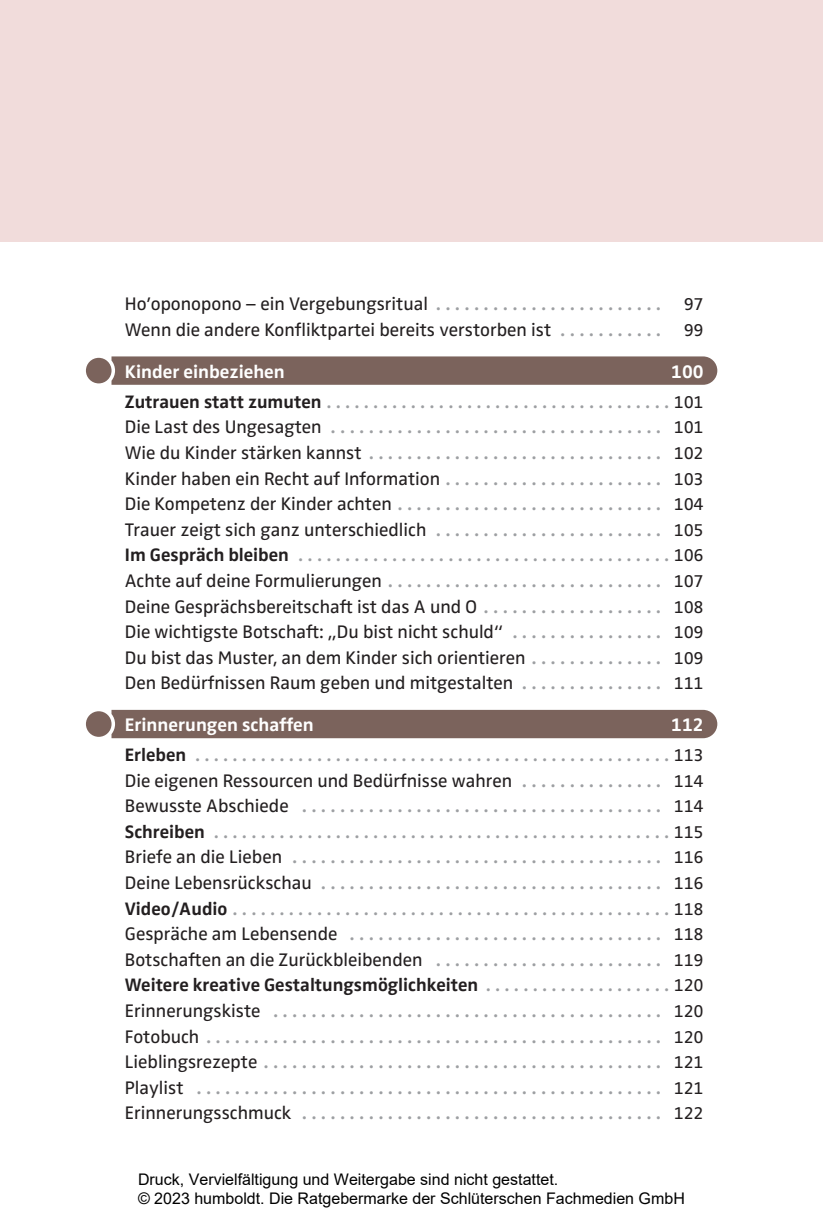
<style>
.page{position:relative;width:823px;height:1219px;background:#fff}
.page>*{position:absolute;margin:0;border:0;box-sizing:border-box;transform-origin:0 0}
.t1{font:600 20px "Zwo Pro";color:#9d9fa2}
.t2{font:600 19.8px "Zwo Pro";color:#9d9fa2}
.t3{font:18.8px "Zwo Pro";color:#231f20}
.t4{font:700 18.8px "Zwo Pro";color:#fff}
.t5{font:700 18.6px "Zwo Pro";color:#231f20}
.t6{font:16px/19.2px "Arial";color:#000}
.s1{font-weight:600;font-size:20px;color:#9d9fa2}
.s2{font-size:17.6px}
.s3{font-weight:700;font-size:18.6px;color:#231f20}
.s4{font-weight:400;font-size:17.6px;color:#231f20}
.s5{font-weight:400;font-size:18.8px;color:#231f20}
.s6{font-weight:600;font-size:19.8px;color:#9d9fa2}
.s7{font-weight:400;font-size:17.6px}
</style>
<div class="page">
<div style="left:1px;top:0;width:821px;height:241px;background:#f1dcdb"></div>
<svg style="left:86px;top:356px;width:631px;height:29px;background:#8a756f"></svg>
<div style="left:86px;top:710px;width:631px;height:28px;background:#7b635c"></div>
<div style="left:125px;top:361px;width:578px;height:21px;background:#7b635c"></div>
<div style="left:125px;top:714px;width:578px;height:21px;background:#7b635c"></div>
<p class="t3" style="left:125px;top:293px;width:580px">Ho’oponopono – ein Vergebungsritual <span class="s1">. . . . . . . . . . . . . . . . . . . . . . . .</span> <span class="s2">97</span></p>
<p class="t3" style="left:125px;top:319px;width:580px">Wenn die andere Konfliktpartei bereits verstorben ist <span class="s1">. . . . . . . . . . .</span> <span class="s2">99</span></p>
<p class="t4" style="left:125px;top:360px;width:161px">Kinder einbeziehen</p>
<p class="t4" style="left:671px;top:360px;width:34px">100</p>
<p class="t2" style="left:125px;top:390px;width:580px"><span class="s3">Zutrauen statt zumuten</span> . . . . . . . . . . . . . . . . . . . . . . . . . . . . . . . . . . . . <span class="s4">101</span></p>
<p class="t1" style="left:125px;top:415px;width:580px"><span class="s5">Die Last des Ungesagten</span> . . . . . . . . . . . . . . . . . . . . . . . . . . . . . . . . . . . <span class="s4">101</span></p>
<p class="t1" style="left:125px;top:441px;width:580px"><span class="s5">Wie du Kinder stärken kannst</span> . . . . . . . . . . . . . . . . . . . . . . . . . . . . . . . <span class="s4">102</span></p>
<p class="t3" style="left:125px;top:467px;width:580px">Kinder haben ein Recht auf Information <span class="s1">. . . . . . . . . . . . . . . . . . . . . . .</span> <span class="s2">103</span></p>
<p class="t1" style="left:125px;top:492px;width:580px"><span class="s5">Die Kompetenz der Kinder achten</span> . . . . . . . . . . . . . . . . . . . . . . . . . . . . <span class="s4">104</span></p>
<p class="t3" style="left:125px;top:519px;width:580px">Trauer zeigt sich ganz unterschiedlich <span class="s1">. . . . . . . . . . . . . . . . . . . . . . . .</span> <span class="s2">105</span></p>
<p class="t2" style="left:125px;top:543px;width:580px"><span class="s3">Im Gespräch bleiben</span> . . . . . . . . . . . . . . . . . . . . . . . . . . . . . . . . . . . . . . . <span class="s4">106</span></p>
<p class="t1" style="left:125px;top:569px;width:580px"><span class="s5">Achte auf deine Formulierungen</span> . . . . . . . . . . . . . . . . . . . . . . . . . . . . . <span class="s4">107</span></p>
<p class="t3" style="left:125px;top:595px;width:580px">Deine Gesprächsbereitschaft ist das A und O <span class="s1">. . . . . . . . . . . . . . . . . . .</span> <span class="s2">108</span></p>
<p class="t3" style="left:125px;top:621px;width:580px">Die wichtigste Botschaft: „Du bist nicht schuld“ <span class="s1">. . . . . . . . . . . . . . . .</span> <span class="s2">109</span></p>
<p class="t3" style="left:125px;top:647px;width:580px">Du bist das Muster, an dem Kinder sich orientieren <span class="s1">. . . . . . . . . . . . . .</span> <span class="s2">109</span></p>
<p class="t3" style="left:125px;top:672px;width:580px">Den Bedürfnissen Raum geben und mitgestalten <span class="s1">. . . . . . . . . . . . . . .</span> <span class="s2">111</span></p>
<p class="t4" style="left:125px;top:713px;width:190px">Erinnerungen schaffen</p>
<p class="t4" style="left:671px;top:713px;width:34px">112</p>
<p class="t2" style="left:125px;top:743px;width:580px"><span class="s3">Erleben</span>...................................................<span class="s4">113</span></p>
<p class="t3" style="left:125px;top:769px;width:580px">Die eigenen Ressourcen und Bedürfnisse wahren <span class="s1">. . . . . . . . . . . . . . .</span> <span class="s2">114</span></p>
<p class="t1" style="left:125px;top:794px;width:580px"><span class="s5">Bewusste Abschiede</span> . . . . . . . . . . . . . . . . . . . . . . . . . . . . . . . . . . . . . . <span class="s4">114</span></p>
<p class="t2" style="left:125px;top:820px;width:580px"><span class="s3">Schreiben</span> . . . . . . . . . . . . . . . . . . . . . . . . . . . . . . . . . . . . . . . . . . . . . . . . <span class="s4">115</span></p>
<p class="t1" style="left:125px;top:845px;width:580px"><span class="s5">Briefe an die Lieben</span> . . . . . . . . . . . . . . . . . . . . . . . . . . . . . . . . . . . . . . . <span class="s4">116</span></p>
<p class="t1" style="left:125px;top:871px;width:580px"><span class="s5">Deine Lebensrückschau</span> . . . . . . . . . . . . . . . . . . . . . . . . . . . . . . . . . . . . <span class="s4">116</span></p>
<p class="t2" style="left:125px;top:896px;width:580px"><span class="s3">Video/Audio</span> . . . . . . . . . . . . . . . . . . . . . . . . . . . . . . . . . . . . . . . . . . . . . . <span class="s4">118</span></p>
<p class="t1" style="left:125px;top:922px;width:580px"><span class="s5">Gespräche am Lebensende</span> . . . . . . . . . . . . . . . . . . . . . . . . . . . . . . . . . <span class="s4">118</span></p>
<p class="t3" style="left:125px;top:949px;width:580px">Botschaften an die Zurückbleibenden <span class="s1">. . . . . . . . . . . . . . . . . . . . . . . .</span> <span class="s2">119</span></p>
<p class="t5" style="left:125px;top:974px;width:580px">Weitere kreative Gestaltungsmöglichkeiten <span class="s6">. . . . . . . . . . . . . . . . . . .</span> <span class="s7">120</span></p>
<p class="t1" style="left:125px;top:999px;width:580px"><span class="s5">Erinnerungskiste</span> . . . . . . . . . . . . . . . . . . . . . . . . . . . . . . . . . . . . . . . . . <span class="s4">120</span></p>
<p class="t1" style="left:125px;top:1024px;width:580px"><span class="s5">Fotobuch</span> . . . . . . . . . . . . . . . . . . . . . . . . . . . . . . . . . . . . . . . . . . . . . . . . <span class="s4">120</span></p>
<p class="t1" style="left:125px;top:1050px;width:580px"><span class="s5">Lieblingsrezepte</span> . . . . . . . . . . . . . . . . . . . . . . . . . . . . . . . . . . . . . . . . . . <span class="s4">121</span></p>
<p class="t1" style="left:125px;top:1075px;width:580px"><span class="s5">Playlist</span> . . . . . . . . . . . . . . . . . . . . . . . . . . . . . . . . . . . . . . . . . . . . . . . . . <span class="s4">121</span></p>
<p class="t1" style="left:125px;top:1101px;width:580px"><span class="s5">Erinnerungsschmuck</span> . . . . . . . . . . . . . . . . . . . . . . . . . . . . . . . . . . . . . . <span class="s4">122</span></p>
<p class="t6" style="left:138px;top:1170px;width:548px">Druck, Vervielfältigung und Weitergabe sind nicht gestattet.<br>© 2023 humboldt. Die Ratgebermarke der Schlüterschen Fachmedien GmbH</p>
</div>
